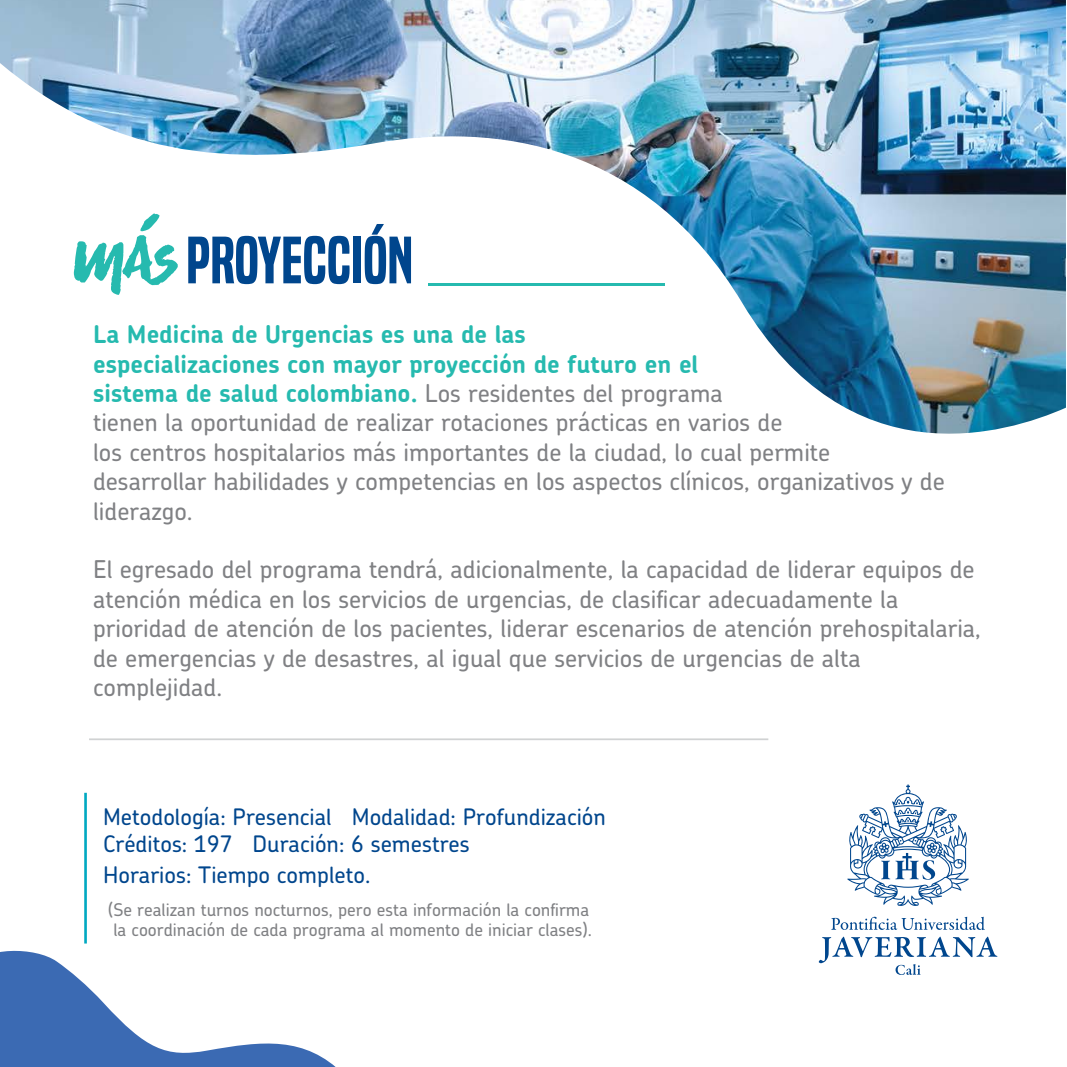
<style>
.page{position:relative;width:1067px;height:1067px;background:#fff}
.page>*{position:absolute;margin:0;border:0;box-sizing:border-box;transform-origin:0 0}
.t1{font:61.6px "Built Titling Sb";color:#00468d}
.t2{font:500 24.5px/29.4px "Chevin";color:#808184}
.t3{font:500 22.75px/27.3px "Chevin";color:#00468d}
.t4{font:500 17.5px/20.3px "Chevin";color:#808184}
.s1{font-weight:700;color:#26baaf}
</style>
<div class="page">
<svg style="left:0;top:950px;width:336px;height:117px"></svg>
<img style="left:0;top:0;width:1066px;height:434px">
<svg style="left:74px;top:213px;width:104px;height:82px"></svg>
<hr style="left:429px;top:283px;width:236px;height:3px;background:#26baaf">
<svg style="left:818px;top:784px;width:179px;height:191px"></svg>
<hr style="left:84px;top:792px;width:3px;height:151px;background:#00a9c1">
<hr style="left:89px;top:738px;width:679px;height:2px;background:#d0d2d3">
<h1 class="t1" style="left:186px;top:224px;width:228px">PROYECCIÓN</h1>
<p class="t2" style="left:93px;top:319px;width:853px"><span class="s1">La Medicina de Urgencias es una de las<br>especializaciones con mayor proyección de futuro en el<br>sistema de salud colombiano.</span> Los residentes del programa<br>tienen la oportunidad de realizar rotaciones prácticas en varios de<br>los centros hospitalarios más importantes de la ciudad, lo cual permite desarrollar habilidades y competencias en los aspectos clínicos, organizativos y de liderazgo.</p>
<p class="t2" style="left:93px;top:554px;width:889px">El egresado del programa tendrá, adicionalmente, la capacidad de liderar equipos de atención médica en los servicios de urgencias, de clasificar adecuadamente la prioridad de atención de los pacientes, liderar escenarios de atención prehospitalaria, de emergencias y de desastres, al igual que servicios de urgencias de alta complejidad.</p>
<p class="t3" style="left:103px;top:802px;width:504px">Metodología: Presencial Modalidad: Profundización<br>Créditos: 197 Duración: 6 semestres</p>
<p class="t3" style="left:103px;top:860px;width:269px">Horarios: Tiempo completo.</p>
<p class="t4" style="left:108px;top:899px;width:485px">(Se realizan turnos nocturnos, pero esta información la confirma la coordinación de cada programa al momento de iniciar clases).</p>
</div>
